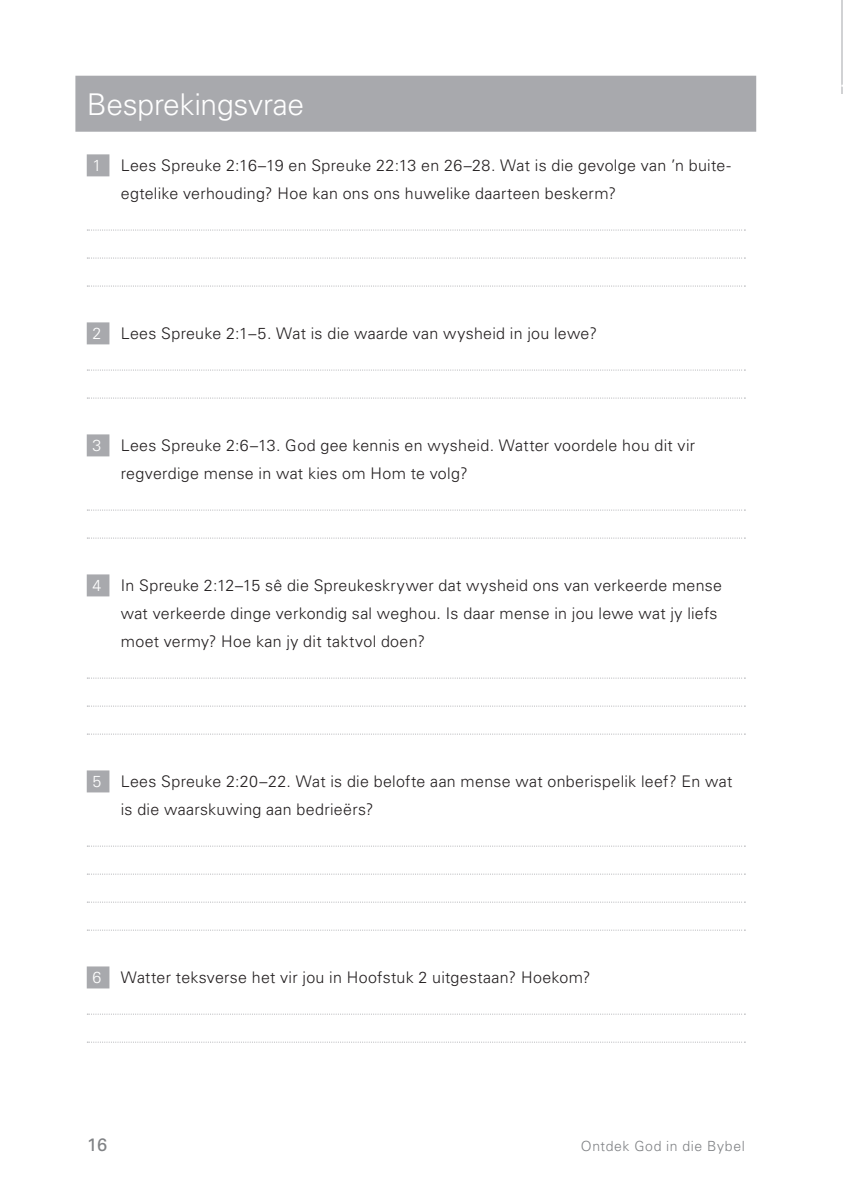
<style>
.page{position:relative;width:843px;height:1194px;background:#fff}
.page>*{position:absolute;margin:0;border:0;box-sizing:border-box;transform-origin:0 0}
.Questions_heading{font:300 30px "Univers";letter-spacing:-.01em;color:#fff}
.t1{font:18px "Univers";color:#808285}
.Question{font:300 16px/28px "Univers";letter-spacing:.02em;color:#231f20}
.t2{font:300 14px "Univers";letter-spacing:.05em;color:#808285}
.s1{color:#fff}
</style>
<div class="page">
<hr style="left:841px;top:0;width:1px;height:93px;background:#d1d2d4">
<hr style="left:842px;top:0;width:1px;height:87px;background:#a8a9ad">
<div style="left:75px;top:76px;width:681px;height:56px;background:#a8a9ad"></div>
<div style="left:87px;top:154px;width:22px;height:22px;background:#a8a9ad"></div>
<svg style="left:87px;top:230px;width:658px;height:1px"></svg>
<svg style="left:87px;top:258px;width:658px;height:1px"></svg>
<svg style="left:87px;top:286px;width:658px;height:1px"></svg>
<div style="left:87px;top:322px;width:22px;height:22px;background:#a8a9ad"></div>
<svg style="left:87px;top:370px;width:658px;height:1px"></svg>
<svg style="left:87px;top:398px;width:658px;height:1px"></svg>
<div style="left:87px;top:434px;width:22px;height:22px;background:#a8a9ad"></div>
<svg style="left:87px;top:510px;width:658px;height:1px"></svg>
<svg style="left:87px;top:538px;width:658px;height:1px"></svg>
<div style="left:87px;top:574px;width:22px;height:22px;background:#a8a9ad"></div>
<svg style="left:87px;top:678px;width:658px;height:1px"></svg>
<svg style="left:87px;top:706px;width:658px;height:1px"></svg>
<svg style="left:87px;top:734px;width:658px;height:1px"></svg>
<div style="left:87px;top:770px;width:22px;height:22px;background:#a8a9ad"></div>
<svg style="left:87px;top:846px;width:658px;height:1px"></svg>
<svg style="left:87px;top:874px;width:658px;height:1px"></svg>
<svg style="left:87px;top:902px;width:658px;height:1px"></svg>
<svg style="left:87px;top:930px;width:658px;height:1px"></svg>
<div style="left:87px;top:966px;width:22px;height:22px;background:#a8a9ad"></div>
<svg style="left:87px;top:1014px;width:658px;height:1px"></svg>
<svg style="left:87px;top:1042px;width:658px;height:1px"></svg>
<p class="Questions_heading" style="left:87px;top:86px;width:219px">Besprekingsvrae</p>
<p class="Question" style="left:121px;top:151px;width:611px;text-indent:-28px"><span class="s1">1</span> Lees Spreuke 2:16–19 en Spreuke 22:13 en 26–28. Wat is die gevolge van ’n buite&shy;egtelike verhouding? Hoe kan ons ons huwelike daarteen beskerm?</p>
<p class="Question" style="left:92px;top:319px;width:506px"><span class="s1">2</span> Lees Spreuke 2:1–5. Wat is die waarde van wysheid in jou lewe?</p>
<p class="Question" style="left:121px;top:431px;width:575px;text-indent:-28px"><span class="s1">3</span> Lees Spreuke 2:6–13. God gee kennis en wysheid. Watter voordele hou dit vir regverdige mense in wat kies om Hom te volg?</p>
<p class="Question" style="left:121px;top:571px;width:602px;text-indent:-28px"><span class="s1">4</span> In Spreuke 2:12–15 sê die Spreukeskrywer dat wysheid ons van verkeerde mense wat verkeerde dinge verkondig sal weghou. Is daar mense in jou lewe wat jy liefs moet vermy? Hoe kan jy dit taktvol doen?</p>
<p class="Question" style="left:121px;top:767px;width:613px;text-indent:-28px"><span class="s1">5</span> Lees Spreuke 2:20–22. Wat is die belofte aan mense wat onberispelik leef? En wat is die waarskuwing aan bedrieërs?</p>
<p class="Question" style="left:92px;top:963px;width:499px"><span class="s1">6</span> Watter teksverse het vir jou in Hoofstuk 2 uitgestaan? Hoekom?</p>
<p class="t1" style="left:87px;top:1133px;width:22px">16</p>
<p class="t2" style="left:580px;top:1137px;width:165px">Ontdek God in die Bybel</p>
</div>
